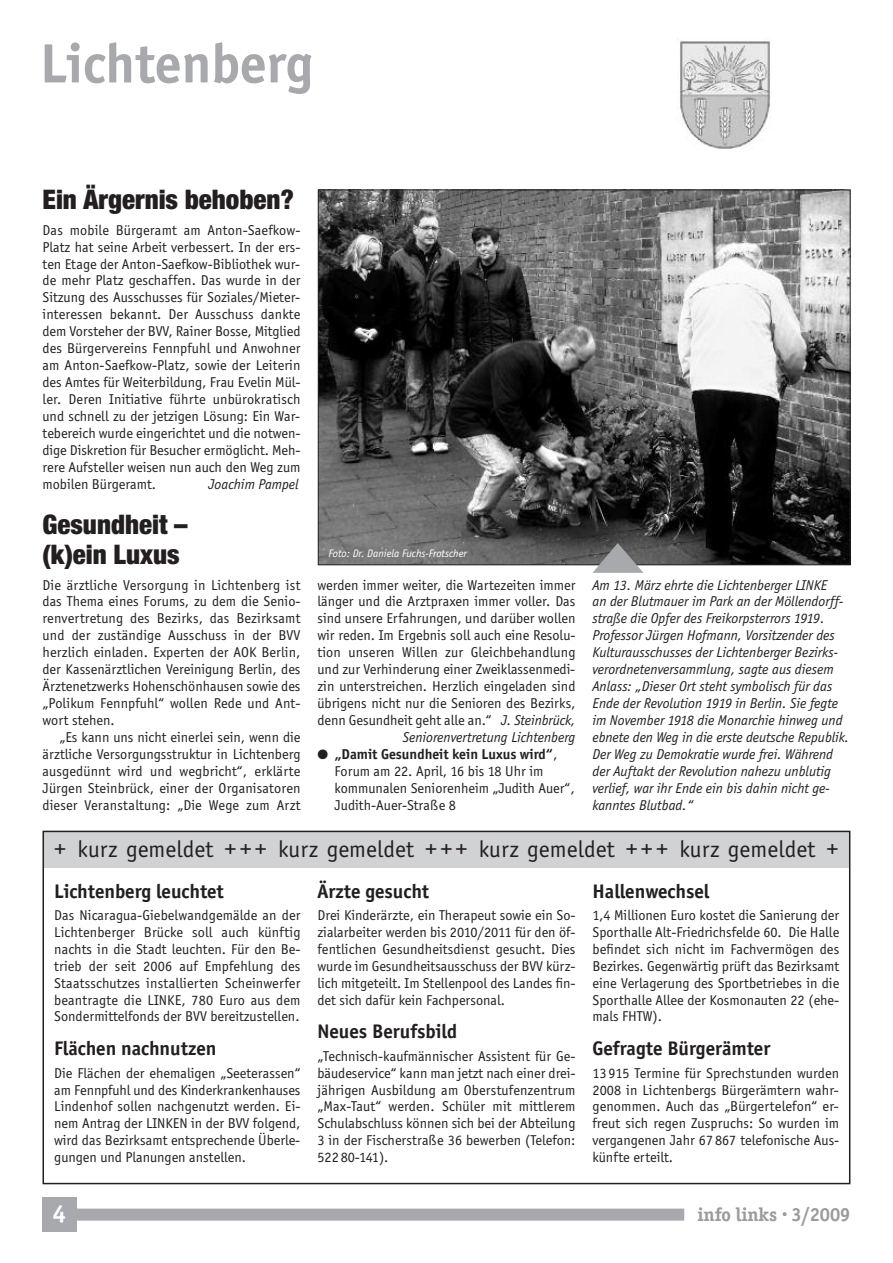
<style>
.page{position:relative;width:893px;height:1263px;background:#fff}
.page>*{position:absolute;margin:0;border:0;box-sizing:border-box;transform-origin:0 0}
.t1{font:700 57px "Officina Sans";color:#a8a9ad}
.t2{font:900 condensed 27px/30px "Helvetica Neue";color:#231f20}
.t3{font:700 25.5px "Officina Sans";color:#fff}
.t4{font:24px "Officina Sans";letter-spacing:.005em;color:#231f20}
.t5{font:700 20.25px "Officina Sans";color:#231f20}
.t6{font:700 19.5px "Officina Serif";color:#999b9e}
.t7{font:14.7px/17px "Officina Sans";color:#231f20;text-align:justify}
.t8{font:italic 14.7px/17px "Officina Sans";color:#231f20}
.t9{font:italic 11.25px "Officina Sans";color:#fff}
.s1{font-style:italic}
.s2{font-weight:700}
</style>
<div class="page">
<div style="left:43px;top:831px;width:807px;height:37px;background:#d1d2d4"></div>
<div style="left:43px;top:1198px;width:34px;height:34px;background:#a8a9ad"></div>
<div style="left:75px;top:1208px;width:609px;height:12px;background:#a8a9ad"></div>
<img style="left:677px;top:38px;width:95px;height:111px">
<div style="left:43px;top:831px;width:807px;height:353px;border:2px solid #231f20"></div>
<img style="left:320px;top:192px;width:528px;height:371px">
<svg style="left:592px;top:543px;width:51px;height:30px;background:#868688"></svg>
<h1 class="t1" style="left:40px;top:29px;width:275px">Lichtenberg</h1>
<h2 class="t2" style="left:43px;top:187px;width:253px">Ein Ärgernis behoben?</h2>
<p class="t7" style="left:43px;top:221px;width:259px">Das mobile Bürgeramt am Anton-Saefkow-Platz hat seine Arbeit verbessert. In der ers&shy;ten Etage der Anton-Saefkow-Bibliothek wur&shy;de mehr Platz geschaffen. Das wurde in der Sitzung des Ausschusses für Soziales/Mieter&shy;interessen bekannt. Der Ausschuss dankte dem Vorsteher der BVV, Rainer Bosse, Mitglied des Bürgervereins Fennpfuhl und Anwohner am Anton-Saefkow-Platz, sowie der Leiterin des Amtes für Weiterbildung, Frau Evelin Mül&shy;ler. Deren Initiative führte unbürokratisch und schnell zu der jetzigen Lösung: Ein War&shy;tebereich wurde eingerichtet und die notwen&shy;dige Diskretion für Besucher ermöglicht. Meh&shy;rere Aufsteller weisen nun auch den Weg zum mobilen Bürgeramt.</p>
<p class="t8" style="left:209px;top:475px;width:92px">Joachim Pampel</p>
<h2 class="t2" style="left:43px;top:512px;width:147px">Gesundheit – (k)ein Luxus</h2>
<p class="t7" style="left:43px;top:576px;width:259px">Die ärztliche Versorgung in Lichtenberg ist das Thema eines Forums, zu dem die Senio&shy;renvertretung des Bezirks, das Bezirksamt und der zuständige Ausschuss in der BVV herzlich einladen. Experten der AOK Berlin, der Kassenärztlichen Vereinigung Berlin, des Ärztenetzwerks Hohenschönhausen sowie des „Polikum Fennpfuhl“ wollen Rede und Ant&shy;wort stehen.</p>
<p class="t7" style="left:43px;top:728px;width:259px;text-indent:17px">„Es kann uns nicht einerlei sein, wenn die ärztliche Versorgungsstruktur in Lichtenberg ausgedünnt wird und wegbricht“, erklärte Jürgen Steinbrück, einer der Organisatoren dieser Veranstaltung: „Die Wege zum Arzt</p>
<p class="t9" style="left:328px;top:547px;width:140px">Foto: Dr. Daniela Fuchs-Frotscher</p>
<p class="t7" style="left:317px;top:576px;width:259px;text-align:right">werden immer weiter, die Wartezeiten immer länger und die Arztpraxen immer voller. Das sind unsere Erfahrungen, und darüber wollen wir reden. Im Ergebnis soll auch eine Resolu&shy;tion unseren Willen zur Gleichbehandlung und zur Verhinderung einer Zweiklassenmedi&shy;zin unterstreichen. Herzlich eingeladen sind übrigens nicht nur die Senioren des Bezirks, denn Gesundheit geht alle an.“ <span class="s1">J. Steinbrück, Seniorenvertretung Lichtenberg</span></p>
<p class="t7" style="left:334px;top:745px;width:242px;text-align:left;text-indent:-17px">● <span class="s2">„Damit Gesundheit kein Luxus wird“</span>, Forum am 22. April, 16 bis 18 Uhr im kommunalen Seniorenheim „Judith Auer“, Judith-Auer-Straße 8</p>
<p class="t8" style="left:592px;top:576px;width:258px">Am 13. März ehrte die Lichtenberger LINKE<br>an der Blutmauer im Park an der Möllendorff&shy;straße die Opfer des Freikorpsterrors 1919.<br>Professor Jürgen Hofmann, Vorsitzender des Kulturausschusses der Lichtenberger Bezirks&shy;verordnetenversammlung, sagte aus diesem Anlass: „Dieser Ort steht symbolisch für das Ende der Revolution 1919 in Berlin. Sie fegte im November 1918 die Monarchie hinweg und ebnete den Weg in die erste deutsche Republik.<br>Der Weg zu Demokratie wurde frei. Während der Auftakt der Revolution nahezu unblutig verlief, war ihr Ende ein bis dahin nicht ge&shy;kanntes Blutbad.“</p>
<h3 class="t4" style="left:54px;top:835px;width:786px">+ kurz gemeldet ++ + kurz gemeldet ++ + kurz gemeldet ++ + kurz gemeldet +</h3>
<h3 class="t5" style="left:317px;top:879px;width:113px">Ärzte gesucht</h3>
<p class="t7" style="left:317px;top:906px;width:259px">Drei Kinderärzte, ein Therapeut sowie ein So&shy;zialarbeiter werden bis 2010/2011 für den öf&shy;fentlichen Gesundheitsdienst gesucht. Dies wurde im Gesundheitsausschuss der BVV kürz&shy;lich mitgeteilt. Im Stellenpool des Landes fin&shy;det sich dafür kein Fachpersonal.</p>
<h3 class="t5" style="left:317px;top:1019px;width:141px">Neues Berufsbild</h3>
<p class="t7" style="left:317px;top:1047px;width:259px">„Technisch-kaufmännischer Assistent für Ge&shy;bäudeservice“ kann man jetzt nach einer drei&shy;jährigen Ausbildung am Oberstufenzentrum „Max-Taut“ werden. Schüler mit mittlerem Schulabschluss können sich bei der Abteilung 3 in der Fischerstraße 36 bewerben (Telefon:<br>522 80-141).</p>
<h3 class="t5" style="left:592px;top:879px;width:118px">Hallenwechsel</h3>
<p class="t7" style="left:592px;top:906px;width:248px">1,4 Millionen Euro kostet die Sanierung der Sporthalle Alt-Friedrichsfelde 60. Die Halle befindet sich nicht im Fachvermögen des Bezirkes. Gegenwärtig prüft das Bezirksamt eine Verlagerung des Sportbetriebes in die Sporthalle Allee der Kosmonauten 22 (ehe&shy;mals FHTW).</p>
<h3 class="t5" style="left:592px;top:1036px;width:179px">Gefragte Bürgerämter</h3>
<p class="t7" style="left:592px;top:1064px;width:248px">13 915 Termine für Sprechstunden wurden 2008 in Lichtenbergs Bürgerämtern wahr&shy;genommen. Auch das „Bürgertelefon“ er&shy;freut sich regen Zuspruchs: So wurden im vergangenen Jahr 67 867 telefonische Aus&shy;künfte erteilt.</p>
<h3 class="t5" style="left:54px;top:879px;width:171px">Lichtenberg leuchtet</h3>
<p class="t7" style="left:54px;top:906px;width:248px">Das Nicaragua-Giebelwandgemälde an der Lichtenberger Brücke soll auch künftig nachts in die Stadt leuchten. Für den Be&shy;trieb der seit 2006 auf Empfehlung des Staatsschutzes installierten Scheinwerfer beantragte die LINKE, 780 Euro aus dem Sondermittelfonds der BVV bereitzustellen.</p>
<h3 class="t5" style="left:54px;top:1036px;width:164px">Flächen nachnutzen</h3>
<p class="t7" style="left:54px;top:1064px;width:248px">Die Flächen der ehemaligen „Seeterassen“ am Fennpfuhl und des Kinderkrankenhauses Lindenhof sollen nachgenutzt werden. Ei&shy;nem Antrag der LINKEN in der BVV folgend, wird das Bezirksamt entsprechende Überle&shy;gungen und Planungen anstellen.</p>
<h3 class="t3" style="left:53px;top:1198px;width:15px">4</h3>
<h3 class="t6" style="left:697px;top:1202px;width:154px">info links · 3/2009</h3>
</div>
